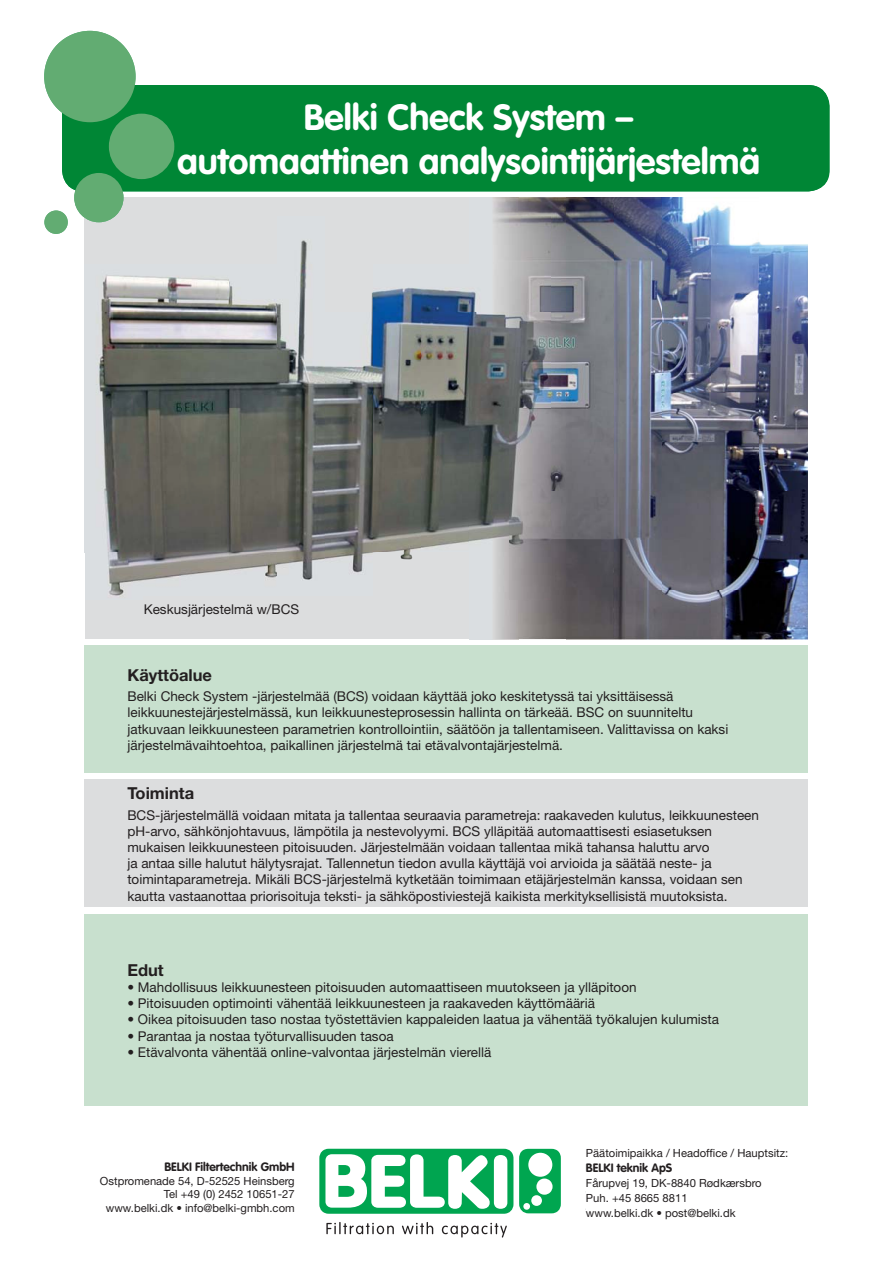
<style>
.page{position:relative;width:893px;height:1263px;background:#fff}
.page>*{position:absolute;margin:0;border:0;box-sizing:border-box;transform-origin:0 0}
.t1{font:700 36px/43.2px "VAG Rounded Std";color:#fff;text-align:center}
.t2{font:700 16.5px "Helvetica Neue";color:#231f20}
.t3{font:13.5px/16.2px "Helvetica Neue";color:#231f20}
.t4{font:300 12px/14.4px "VAG Rounded";color:#231f20}
.t5{font:700 12px "VAG Rounded Std";color:#231f20}
.t6{font:11.25px "Helvetica Neue";color:#231f20}
</style>
<div class="page">
<div style="left:319px;top:1149px;width:194px;height:65px;background:#00a550;border-radius:10px"></div>
<div style="left:494px;top:1155px;width:13px;height:54px;background:#fff;border-radius:7px"></div>
<svg style="left:325px;top:1154px;width:165px;height:55px"></svg>
<div style="left:519px;top:1149px;width:42px;height:64px;background:#00a650;border-radius:9px"></div>
<svg style="left:326px;top:1222px;width:68px;height:12px"></svg>
<svg style="left:402px;top:1222px;width:31px;height:12px"></svg>
<svg style="left:442px;top:1223px;width:65px;height:14px"></svg>
<svg style="left:523px;top:1153px;width:30px;height:57px"></svg>
<div style="left:85px;top:197px;width:723px;height:442px;background:#dcddde"></div>
<img style="left:84px;top:217px;width:466px;height:383px">
<img style="left:518px;top:197px;width:290px;height:49px">
<img style="left:550px;top:246px;width:258px;height:344px">
<img style="left:518px;top:590px;width:290px;height:49px">
<svg style="left:44px;top:31px;width:130px;height:203px"></svg>
<div style="left:85px;top:645px;width:723px;height:127px;background:#c8e0ce"></div>
<div style="left:85px;top:914px;width:723px;height:192px;background:#c8e0ce"></div>
<div style="left:85px;top:779px;width:723px;height:128px;background:#dcddde"></div>
<div style="left:144px;top:597px;width:270px;height:24px;background:#dcddde"></div>
<div style="left:62px;top:85px;width:768px;height:106px;background:#008635;border-radius:21px"></div>
<div style="left:44px;top:31px;width:92px;height:91px;background:#62ac72;border-radius:50%"></div>
<div style="left:109px;top:114px;width:65px;height:65px;background:#62ac72;border-radius:50%"></div>
<div style="left:74px;top:173px;width:50px;height:49px;background:#62ac72;border-radius:50%"></div>
<div style="left:44px;top:210px;width:24px;height:24px;background:#62ac72;border-radius:50%"></div>
<p class="t1" style="left:177px;top:98px;width:584px">Belki Check System –<br>automaattinen analysointijärjestelmä</p>
<p class="t3" style="left:144px;top:601px;width:157px">Keskusjärjestelmä w/BCS</p>
<p class="t2" style="left:127px;top:664px;width:86px">Käyttöalue</p>
<p class="t3" style="left:127px;top:688px;width:602px">Belki Check System -järjestelmää (BCS) voidaan käyttää joko keskitetyssä tai yksittäisessä leikkuunestejärjestelmässä, kun leikkuunesteprosessin hallinta on tärkeää. BSC on suunniteltu jatkuvaan leikkuunesteen parametrien kontrollointiin, säätöön ja tallentamiseen. Valittavissa on kaksi järjestelmävaihtoehtoa, paikallinen järjestelmä tai etävalvontajärjestelmä.</p>
<p class="t2" style="left:127px;top:783px;width:68px">Toiminta</p>
<p class="t3" style="left:127px;top:806px;width:633px">BCS-järjestelmällä voidaan mitata ja tallentaa seuraavia parametreja: raakaveden kulutus, leikkuunesteen pH-arvo, sähkönjohtavuus, lämpötila ja nestevolyymi. BCS ylläpitää automaattisesti esiasetuksen mukaisen leikkuunesteen pitoisuuden. Järjestelmään voidaan tallentaa mikä tahansa haluttu arvo<br>ja antaa sille halutut hälytysrajat. Tallennetun tiedon avulla käyttäjä voi arvioida ja säätää neste- ja toimintaparametreja. Mikäli BCS-järjestelmä kytketään toimimaan etäjärjestelmän kanssa, voidaan sen kautta vastaanottaa priorisoituja teksti- ja sähköpostiviestejä kaikista merkityksellisistä muutoksista.</p>
<p class="t2" style="left:127px;top:960px;width:38px">Edut</p>
<p class="t3" style="left:127px;top:979px;width:511px">• Mahdollisuus leikkuunesteen pitoisuuden automaattiseen muutokseen ja ylläpitoon</p>
<p class="t3" style="left:127px;top:995px;width:469px">• Pitoisuuden optimointi vähentää leikkuunesteen ja raakaveden käyttömääriä</p>
<p class="t3" style="left:127px;top:1011px;width:593px">• Oikea pitoisuuden taso nostaa työstettävien kappaleiden laatua ja vähentää työkalujen kulumista</p>
<p class="t3" style="left:127px;top:1027px;width:268px">• Parantaa ja nostaa työturvallisuuden tasoa</p>
<p class="t3" style="left:127px;top:1044px;width:366px">• Etävalvonta vähentää online-valvontaa järjestelmän vierellä</p>
<p class="t5" style="left:164px;top:1160px;width:132px">BELKI Filtertechnik GmbH</p>
<p class="t6" style="left:100px;top:1174px;width:196px">Ostpromenade 54, D-52525 Heinsberg</p>
<p class="t6" style="left:164px;top:1187px;width:132px">Tel +49 (0) 2452 10651-27</p>
<p class="t6" style="left:106px;top:1201px;width:190px">www.belki.dk • info@belki-gmbh.com</p>
<p class="t4" style="left:98px;top:1174px;width:198px;text-align:right">Ostpromenade 54, D-52525 Heinsberg<br>Tel +49 (0) 2452 10651-27 www.belki.dk • info@belki-gmbh.com</p>
<p class="t4" style="left:586px;top:1146px;width:192px">Hovedkontor / Headoffice / Hauptsitz:</p>
<p class="t4" style="left:586px;top:1174px;width:172px">Fårupvej 19, DK-8840 Rødkærsbro<br>Tel +45 8665 8811<br>www.belki.dk • post@belki.dk</p>
<p class="t6" style="left:586px;top:1146px;width:204px">Päätoimipaikka / Headoffice / Hauptsitz:</p>
<p class="t5" style="left:586px;top:1160px;width:88px">BELKI teknik ApS</p>
<p class="t6" style="left:586px;top:1176px;width:177px">Fårupvej 19, DK-8840 Rødkærsbro</p>
<p class="t6" style="left:586px;top:1191px;width:103px">Puh. +45 8665 8811</p>
<p class="t6" style="left:586px;top:1206px;width:151px">www.belki.dk • post@belki.dk</p>
</div>
